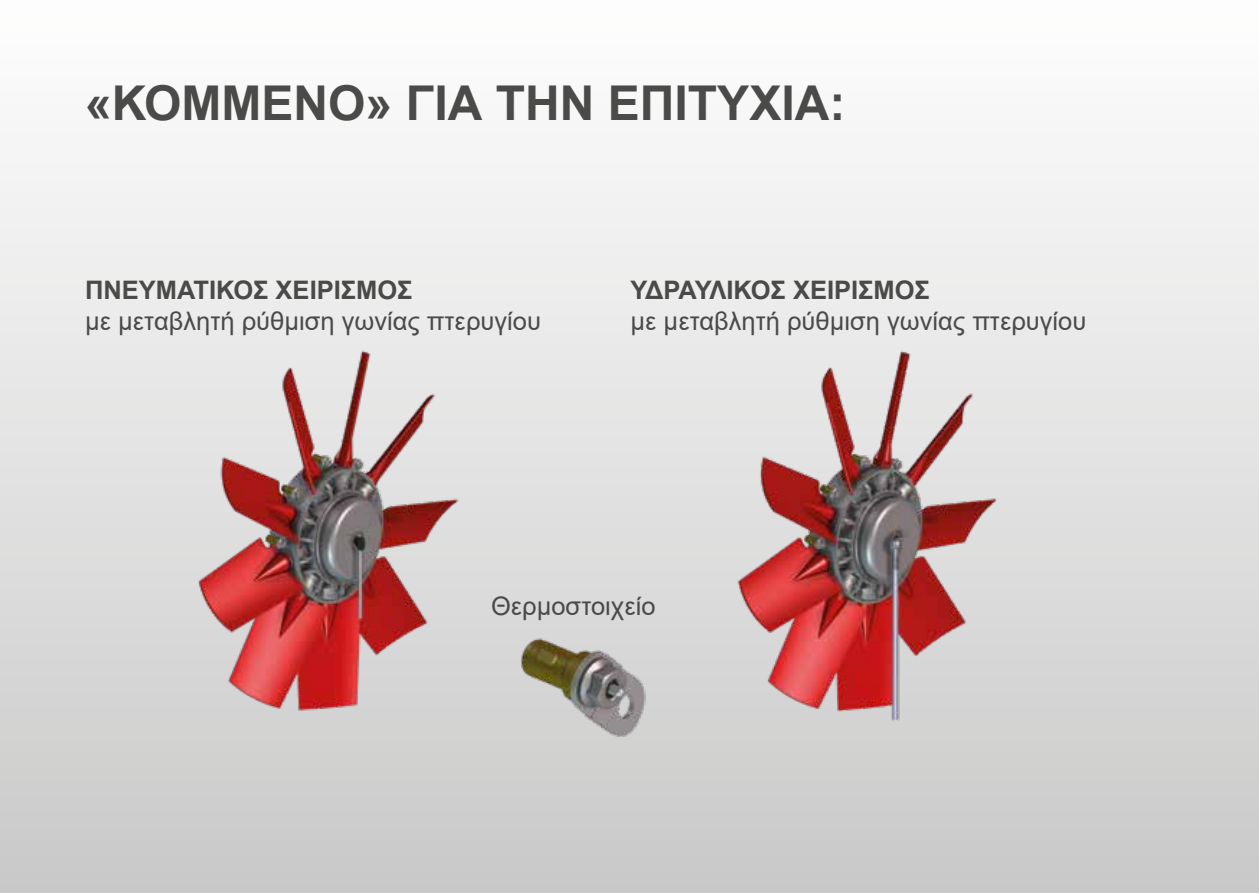
<style>
.page{position:relative;width:1259px;height:893px;background:#fff}
.page>*{position:absolute;margin:0;border:0;box-sizing:border-box;transform-origin:0 0}
.t1{font:700 48px "Arial";color:#4a4a49}
.t2{font:25.5px "Arial";color:#4a4a49}
.t3{font:700 25.5px "Arial";color:#4a4a49}
</style>
<div class="page">
<div style="left:0;top:0;width:1259px;height:893px;background:linear-gradient(to bottom,#fefefe,#c9c9c9)"></div>
<img style="left:85px;top:342px;width:509px;height:528px">
<img style="left:630px;top:342px;width:510px;height:528px">
<img style="left:425px;top:571px;width:334px;height:236px">
<h1 class="t1" style="left:85px;top:69px;width:762px">«ΚΟΜΜΕΝΟ» ΓΙΑ ΤΗΝ ΕΠΙΤΥΧΙΑ:</h1>
<p class="t3" style="left:85px;top:272px;width:329px">ΠΝΕΥΜΑΤΙΚΟΣ ΧΕΙΡΙΣΜΟΣ</p>
<p class="t2" style="left:85px;top:303px;width:457px">με μεταβλητή ρύθμιση γωνίας πτερυγίου</p>
<p class="t3" style="left:630px;top:272px;width:301px">ΥΔΡΑΥΛΙΚΟΣ ΧΕΙΡΙΣΜΟΣ</p>
<p class="t2" style="left:630px;top:303px;width:457px">με μεταβλητή ρύθμιση γωνίας πτερυγίου</p>
<p class="t2" style="left:491px;top:588px;width:166px">Θερμοστοιχείο</p>
</div>
